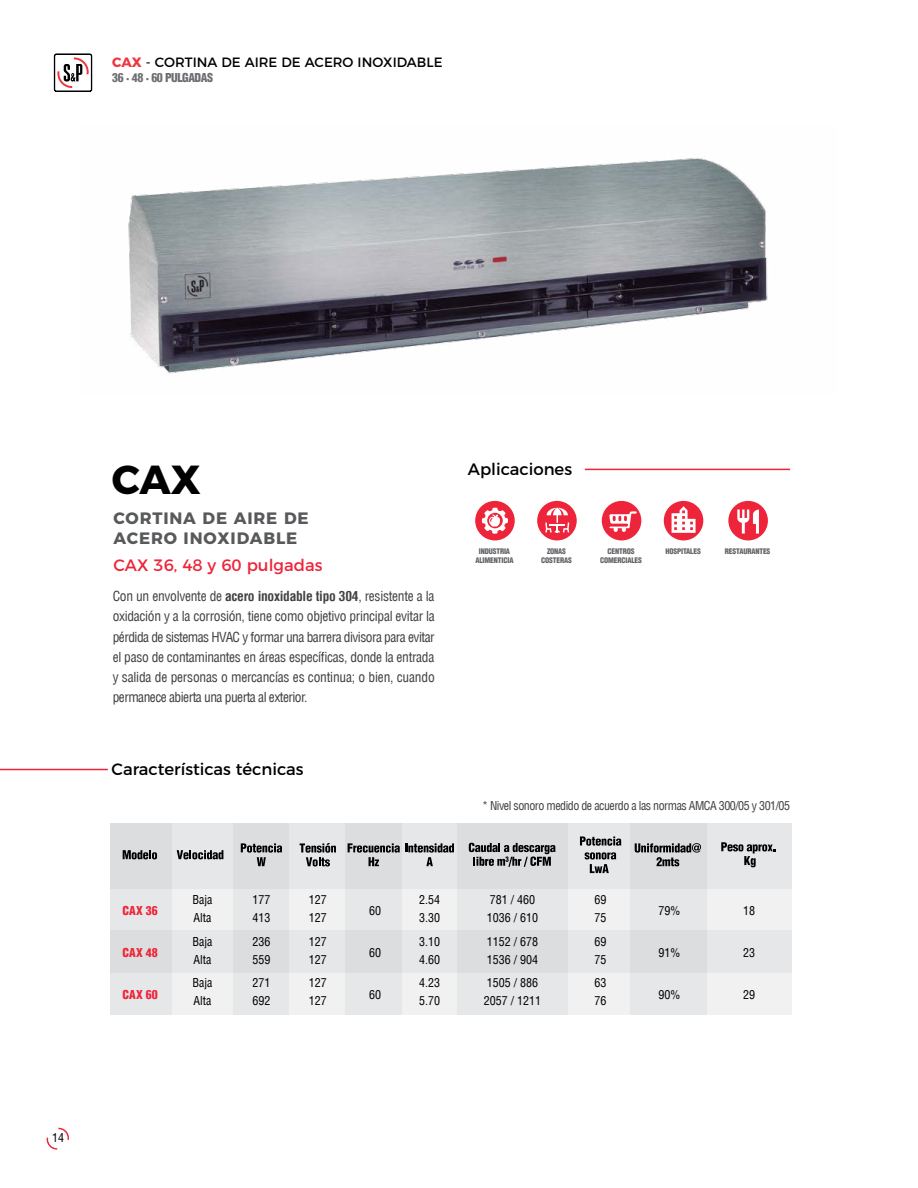
<style>
.page{position:relative;width:918px;height:1188px;background:#fff}
.page>*{position:absolute;margin:0;border:0;box-sizing:border-box;transform-origin:0 0}
.t1{font:700 40.5px "Montserrat";color:#000}
.t2{font:16.5px "Montserrat";color:#000}
.t3{font:700 16.5px "Montserrat";letter-spacing:.045em;color:#58595b}
.t4{font:16.5px "Montserrat";color:#ee243a}
.t5{font:condensed 13.5px/20.2px "Helvetica LT";letter-spacing:-.04em;color:#414042;text-align:justify}
.t6{font:13.5px "Montserrat";color:#000}
.t7{font:condensed 12px/18px "Helvetica LT";color:#000}
.t8{font:condensed 12px "Helvetica LT";letter-spacing:-.04em;color:#414042}
.t9{font:900 condensed 12px "Helvetica LT";letter-spacing:-.04em;color:#6d6e71}
.t10{font:900 condensed 12px "Helvetica LT";color:#ee243a}
.t11{font:900 condensed 7.5px/9px "Helvetica LT";letter-spacing:-.02em;color:#636466;text-align:center}
.s1{font-weight:700;color:#ef3742}
.s2{font-weight:700}
</style>
<div class="page">
<hr style="left:585px;top:469px;width:205px;height:1px;background:#ee243a">
<hr style="left:0;top:769px;width:108px;height:1px;background:#ee243a">
<div style="left:110px;top:823px;width:62px;height:191px;background:#e6e7e8"></div>
<div style="left:110px;top:823px;width:62px;height:65px;background:#dcddde"></div>
<div style="left:110px;top:930px;width:62px;height:42px;background:#dcddde"></div>
<div style="left:172px;top:823px;width:61px;height:191px;background:#f1f1f2"></div>
<div style="left:172px;top:823px;width:61px;height:65px;background:#e6e7e8"></div>
<div style="left:172px;top:930px;width:61px;height:42px;background:#e6e7e8"></div>
<div style="left:233px;top:823px;width:56px;height:191px;background:#e6e7e8"></div>
<div style="left:233px;top:823px;width:56px;height:65px;background:#dcddde"></div>
<div style="left:233px;top:930px;width:56px;height:42px;background:#dcddde"></div>
<div style="left:289px;top:823px;width:57px;height:191px;background:#f1f1f2"></div>
<div style="left:289px;top:823px;width:57px;height:65px;background:#e6e7e8"></div>
<div style="left:289px;top:930px;width:57px;height:42px;background:#e6e7e8"></div>
<div style="left:402px;top:823px;width:56px;height:191px;background:#f1f1f2"></div>
<div style="left:402px;top:823px;width:56px;height:65px;background:#e6e7e8"></div>
<div style="left:402px;top:930px;width:56px;height:42px;background:#e6e7e8"></div>
<div style="left:346px;top:823px;width:56px;height:191px;background:#e6e7e8"></div>
<div style="left:346px;top:823px;width:56px;height:65px;background:#dcddde"></div>
<div style="left:346px;top:930px;width:56px;height:42px;background:#dcddde"></div>
<div style="left:458px;top:823px;width:110px;height:191px;background:#e6e7e8"></div>
<div style="left:458px;top:823px;width:110px;height:65px;background:#dcddde"></div>
<div style="left:458px;top:930px;width:110px;height:42px;background:#dcddde"></div>
<div style="left:568px;top:823px;width:62px;height:191px;background:#f1f1f2"></div>
<div style="left:568px;top:823px;width:62px;height:65px;background:#e6e7e8"></div>
<div style="left:568px;top:930px;width:62px;height:42px;background:#e6e7e8"></div>
<div style="left:706px;top:823px;width:86px;height:191px;background:#f1f1f2"></div>
<div style="left:706px;top:823px;width:86px;height:65px;background:#e6e7e8"></div>
<div style="left:706px;top:930px;width:86px;height:42px;background:#e6e7e8"></div>
<div style="left:630px;top:823px;width:76px;height:191px;background:#e6e7e8"></div>
<div style="left:630px;top:930px;width:76px;height:42px;background:#dcddde"></div>
<div style="left:630px;top:823px;width:76px;height:65px;background:#dcddde"></div>
<div style="left:475px;top:501px;width:40px;height:39px;background:#ee243a;border-radius:50%"></div>
<div style="left:537px;top:501px;width:40px;height:39px;background:#ee243a;border-radius:50%"></div>
<div style="left:664px;top:501px;width:39px;height:39px;background:#ee243a;border-radius:50%"></div>
<div style="left:602px;top:501px;width:39px;height:39px;background:#ee243a;border-radius:50%"></div>
<svg style="left:609px;top:511px;width:28px;height:21px"></svg>
<div style="left:728px;top:501px;width:40px;height:39px;background:#ee243a;border-radius:50%"></div>
<img style="left:128px;top:158px;width:640px;height:216px">
<svg style="left:737px;top:510px;width:22px;height:24px"></svg>
<svg style="left:545px;top:508px;width:24px;height:24px"></svg>
<svg style="left:672px;top:506px;width:24px;height:27px"></svg>
<svg style="left:54px;top:53px;width:38px;height:39px"></svg>
<svg style="left:47px;top:1128px;width:22px;height:22px"></svg>
<svg style="left:123px;top:850px;width:34px;height:9px"></svg>
<svg style="left:177px;top:850px;width:46px;height:9px"></svg>
<svg style="left:241px;top:843px;width:41px;height:23px"></svg>
<svg style="left:300px;top:843px;width:36px;height:23px"></svg>
<svg style="left:348px;top:843px;width:106px;height:23px"></svg>
<svg style="left:635px;top:843px;width:66px;height:23px"></svg>
<svg style="left:580px;top:836px;width:41px;height:10px"></svg>
<svg style="left:585px;top:852px;width:31px;height:21px"></svg>
<svg style="left:469px;top:843px;width:87px;height:24px"></svg>
<svg style="left:721px;top:842px;width:55px;height:25px"></svg>
<svg style="left:482px;top:508px;width:26px;height:26px"></svg>
<p class="t6" style="left:112px;top:51px;width:62px"><span class="s1">CAX</span> - CORTINA</p>
<p class="t6" style="left:221px;top:51px;width:146px">DE AIRE DE ACERO INO</p>
<p class="t6" style="left:383px;top:51px;width:61px">XI DABLE</p>
<p class="t9" style="left:112px;top:70px;width:102px">36 · 48 · 60 PULGADAS</p>
<h1 class="t1" style="left:112px;top:446px;width:90px">CAX</h1>
<p class="t3" style="left:114px;top:504px;width:25px">CORTINA</p>
<p class="t3" style="left:203px;top:504px;width:43px">DE AIRE</p>
<p class="t3" style="left:284px;top:504px;width:13px">DE</p>
<p class="t3" style="left:114px;top:524px;width:39px">ACERO</p>
<p class="t3" style="left:184px;top:524px;width:12px">INO</p>
<p class="t3" style="left:218px;top:524px;width:25px">XIDABLE</p>
<p class="t4" style="left:114px;top:552px;width:210px">CAX 36, 48 y 60 pulgadas</p>
<p class="t5" style="left:113px;top:586px;width:324px">Con un envolvente de <span class="s2">acero inoxidable tipo 304</span>, resistente a la oxidación y a la corrosión, tiene como objetivo principal evitar la pérdida de sistemas HVAC y formar una barrera divisora para evitar el paso de contaminantes en áreas específicas, donde la entrada y salida de personas o mercancías es continua; o bien, cuando permanece abierta una puerta al exterior.</p>
<p class="t2" style="left:112px;top:756px;width:193px">Características técnicas</p>
<p class="t2" style="left:468px;top:456px;width:106px">Aplicaciones</p>
<p class="t11" style="left:475px;top:547px;width:40px">INDUSTRIA<br>ALIMENTICIA</p>
<p class="t11" style="left:541px;top:547px;width:32px">ZONAS<br>COSTERAS</p>
<p class="t11" style="left:608px;top:547px;width:29px">CENTROS</p>
<p class="t11" style="left:665px;top:547px;width:9px">HOSPITALES</p>
<p class="t11" style="left:600px;top:556px;width:43px">COMERCIALES</p>
<p class="t11" style="left:725px;top:547px;width:5px">RESTAURANTES</p>
<p class="t8" style="left:482px;top:798px;width:310px">* Nivel sonoro medido de acuerdo a las normas AMCA 300/05 y 301/05</p>
<p class="t10" style="left:123px;top:903px;width:37px">CAX 36</p>
<p class="t10" style="left:123px;top:945px;width:37px">CAX 48</p>
<p class="t10" style="left:123px;top:987px;width:37px">CAX 60</p>
<p class="t7" style="left:193px;top:890px;width:21px">Baja<br>Alta</p>
<p class="t7" style="left:193px;top:933px;width:21px">Baja<br>Alta</p>
<p class="t7" style="left:193px;top:974px;width:21px">Baja<br>Alta</p>
<p class="t7" style="left:252px;top:890px;width:19px">177<br>413</p>
<p class="t7" style="left:252px;top:933px;width:19px">236<br>559</p>
<p class="t7" style="left:252px;top:974px;width:19px">271<br>692</p>
<p class="t7" style="left:309px;top:890px;width:19px">127<br>127</p>
<p class="t7" style="left:309px;top:933px;width:19px">127<br>127</p>
<p class="t7" style="left:309px;top:974px;width:19px">127<br>127</p>
<p class="t7" style="left:369px;top:901px;width:13px">60</p>
<p class="t7" style="left:369px;top:943px;width:13px">60</p>
<p class="t7" style="left:369px;top:985px;width:13px">60</p>
<p class="t7" style="left:419px;top:890px;width:22px">2.54<br>3.30</p>
<p class="t7" style="left:419px;top:933px;width:22px">3.10<br>4.60</p>
<p class="t7" style="left:419px;top:974px;width:22px">4.23<br>5.70</p>
<p class="t7" style="left:487px;top:890px;width:53px">781 / 460<br>1036 / 610</p>
<p class="t7" style="left:487px;top:933px;width:53px">1152 / 678<br>1536 / 904</p>
<p class="t7" style="left:484px;top:974px;width:59px">1505 / 886<br>2057 / 1211</p>
<p class="t7" style="left:595px;top:890px;width:13px">69<br>75</p>
<p class="t7" style="left:595px;top:933px;width:13px">69<br>75</p>
<p class="t7" style="left:595px;top:974px;width:13px">63<br>76</p>
<p class="t7" style="left:658px;top:902px;width:23px">79%</p>
<p class="t7" style="left:658px;top:944px;width:23px">91%</p>
<p class="t7" style="left:658px;top:986px;width:23px">90%</p>
<p class="t7" style="left:743px;top:902px;width:13px">18</p>
<p class="t7" style="left:743px;top:944px;width:13px">23</p>
<p class="t7" style="left:743px;top:986px;width:13px">29</p>
<p class="t7" style="left:52px;top:1129px;width:13px">14</p>
</div>
